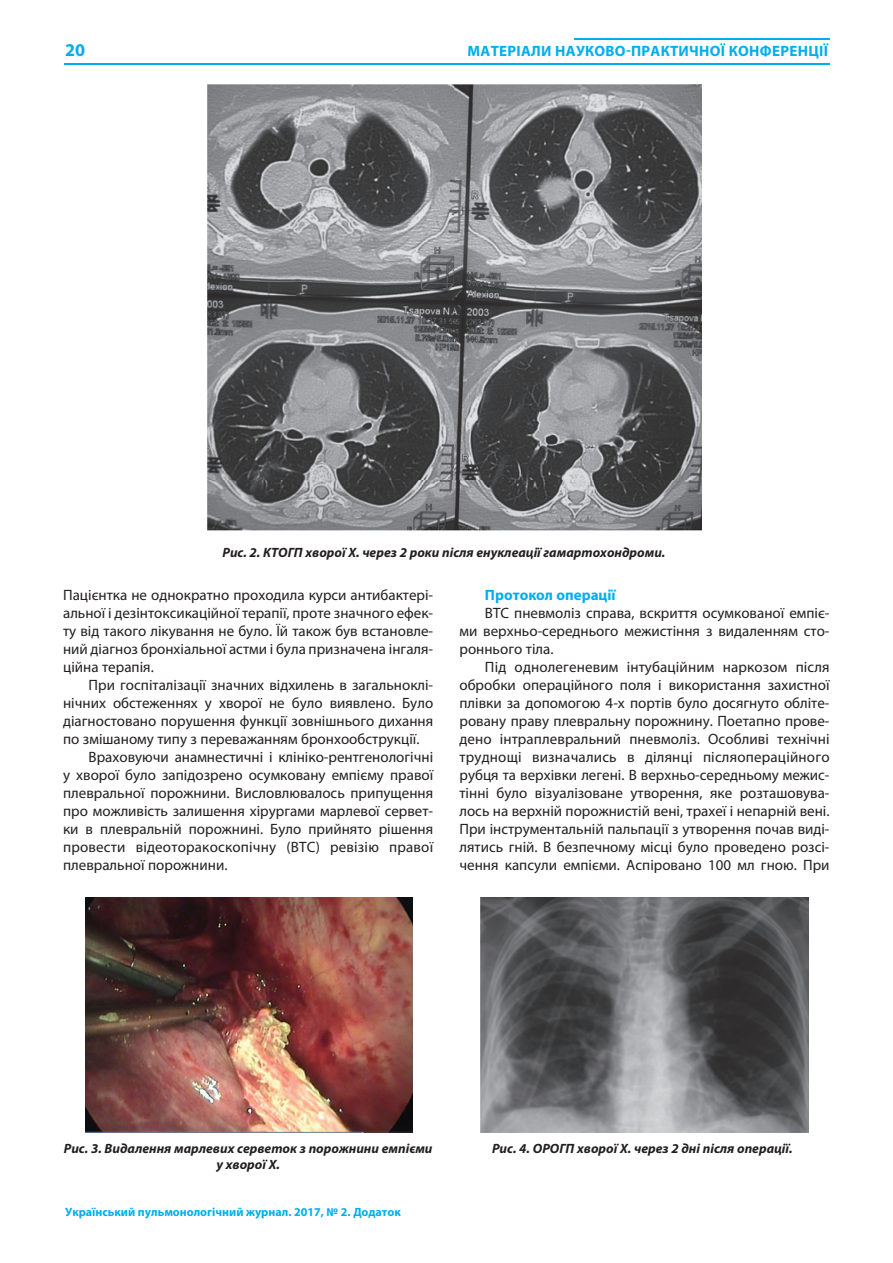
<style>
.page{position:relative;width:893px;height:1263px;background:#fff}
.page>*{position:absolute;margin:0;border:0;box-sizing:border-box;transform-origin:0 0}
.t1{font:700 18px "Myriad Pro";color:#00aeef}
.t2{font:15px/18px "Myriad Pro";color:#231f20;text-align:justify}
.t3{font:700 15px "Myriad Pro";letter-spacing:.02em;color:#00aeef}
.t4{font:700 15px "Myriad Pro";color:#00aeef}
.t5{font:italic 700 13.5px/16.2px "Myriad Pro";color:#231f20;text-align:center}
.t6{font:700 12px "Myriad Pro";color:#00aeef}
</style>
<div class="page">
<hr style="left:64px;top:63px;width:765px;height:2px;background:#00aeef">
<hr style="left:574px;top:38px;width:255px;height:2px;background:#00aeef">
<img style="left:208px;top:85px;width:494px;height:445px">
<img style="left:85px;top:897px;width:327px;height:235px">
<img style="left:480px;top:897px;width:328px;height:235px">
<p class="t1" style="left:65px;top:43px;width:21px">20</p>
<p class="t3" style="left:467px;top:45px;width:362px">МАТЕРІАЛИ НАУКОВО-ПРАКТИЧНОЇ КОНФЕРЕНЦІЇ</p>
<p class="t5" style="left:222px;top:545px;width:444px">Рис. 2. КТОГП хворої Х. через 2 роки після енуклеації гамартохондроми.</p>
<p class="t2" style="left:63px;top:587px;width:371px">Пацієнтка не однократно проходила курси антибактері&shy;альної і дезінтоксикаційної терапії, проте значного ефек&shy;ту від такого лікування не було. Їй також був встановле&shy;ний діагноз бронхіальної астми і була призначена інгаля&shy;ційна терапія.</p>
<p class="t2" style="left:89px;top:677px;width:346px">При госпіталізації значних відхилень в загальноклі-</p>
<p class="t2" style="left:63px;top:695px;width:371px">нічних обстеженнях у хворої не було виявлено. Було</p>
<p class="t2" style="left:63px;top:713px;width:371px">діагностовано порушення функції зовнішнього дихання</p>
<p class="t2" style="left:63px;top:731px;width:358px">по змішаному типу з переважанням бронхообструкції.</p>
<p class="t2" style="left:89px;top:749px;width:346px">Враховуючи анамнестичні і клініко-рентгенологічні</p>
<p class="t2" style="left:63px;top:767px;width:371px">у хворої було запідозрено осумковану емпієму правої</p>
<p class="t2" style="left:63px;top:785px;width:371px">плевральної порожнини. Висловлювалось припущення</p>
<p class="t2" style="left:63px;top:803px;width:371px">про можливість залишення хірургами марлевої сервет-</p>
<p class="t2" style="left:63px;top:821px;width:371px">ки в плевральній порожнині. Було прийнято рішення</p>
<p class="t2" style="left:63px;top:839px;width:371px">провести відеоторакоскопічну (ВТС) ревізію правої</p>
<p class="t2" style="left:63px;top:857px;width:166px">плевральної порожнини.</p>
<p class="t4" style="left:485px;top:590px;width:132px">Протокол операції</p>
<p class="t2" style="left:459px;top:605px;width:371px;text-indent:26px">ВТС пневмоліз справа, вскриття осумкованої емпіє&shy;ми верхньо-середнього межистіння з видаленням сто&shy;роннього тіла.</p>
<p class="t2" style="left:459px;top:659px;width:371px;text-indent:26px">Під однолегеневим інтубаційним наркозом після обробки операційного поля і використання захистної плівки за допомогою 4-х портів було досягнуто обліте&shy;ровану праву плевральну порожнину. Поетапно прове&shy;дено інтраплевральний пневмоліз. Особливі технічні труднощі визначались в ділянці післяопераційного рубця та верхівки легені. В верхньо-середньому межис&shy;тінні було візуалізоване утворення, яке розташовува&shy;лось на верхній порожнистій вені, трахеї і непарній вені.<br>При інструментальній пальпації з утворення почав виді&shy;лятись гній. В безпечному місці було проведено розсі&shy;чення капсули емпієми. Аспіровано 100 мл гною. При</p>
<p class="t5" style="left:64px;top:1141px;width:370px">Рис. 3. Видалення марлевих серветок з порожнини емпієми у хворої Х.</p>
<p class="t5" style="left:492px;top:1141px;width:302px">Рис. 4. ОРОГП хворої Х. через 2 дні після операції.</p>
<p class="t6" style="left:65px;top:1207px;width:337px">Український пульмонологічний журнал. 2017, № 2. Додаток</p>
</div>
